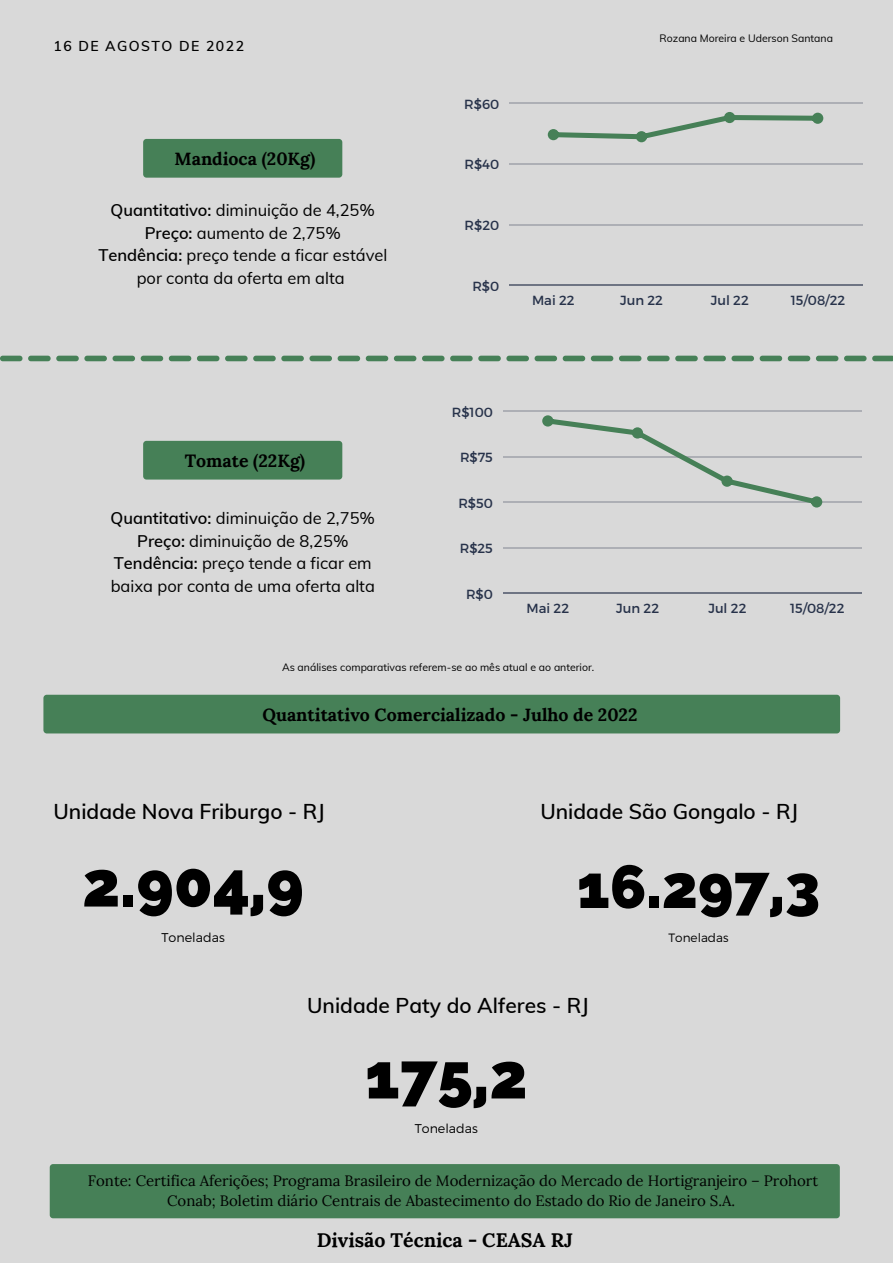
<style>
.page{position:relative;width:893px;height:1264px;background:#fff}
.page>*{position:absolute;margin:0;border:0;box-sizing:border-box;transform-origin:0 0}
.t1{font:800 63.45px "Raleway";color:#000}
.t2{font:800 60.3px "Raleway";color:#000}
.t3{font:600 21px "Muli";color:#000}
.t4{font:700 19.5px "Lora";color:#000}
.t5{font:700 17.7px "Lora";color:#000}
.t6{font:16.5px/22.5px "Muli";color:#000;text-align:center}
.t7{font:15px/20.2px "Lora";color:#000;text-align:center}
.t8{font:600 13.95px "Muli";letter-spacing:.105em;color:#000}
.t9{font:13.2px "Montserrat";color:#27324a}
.t10{font:300 12.75px "Montserrat";color:#000}
.t11{font:300 12px "Montserrat";color:#000}
.t12{font:10.5px "Muli";color:#000}
.s1{font-weight:600}
</style>
<div class="page">
<div style="left:0;top:0;width:892px;height:1262px;background:#d9d9d9"></div>
<div style="left:43px;top:694px;width:797px;height:39px;background:#468057;border-radius:3px"></div>
<div style="left:50px;top:1164px;width:789px;height:54px;background:#468057;border-radius:3px"></div>
<hr style="left:509px;top:103px;width:353px;height:1px;background:#27324a">
<hr style="left:509px;top:163px;width:353px;height:1px;background:#27324a">
<hr style="left:509px;top:224px;width:353px;height:1px;background:#27324a">
<hr style="left:509px;top:285px;width:353px;height:1px;background:#27324a">
<svg style="left:547px;top:112px;width:276px;height:30px"></svg>
<div style="left:143px;top:139px;width:199px;height:39px;background:#468057;border-radius:3px"></div>
<hr style="left:503px;top:410px;width:358px;height:1px;background:#27324a">
<hr style="left:503px;top:456px;width:358px;height:1px;background:#27324a">
<hr style="left:503px;top:501px;width:358px;height:1px;background:#27324a">
<hr style="left:503px;top:547px;width:358px;height:1px;background:#27324a">
<hr style="left:503px;top:592px;width:358px;height:2px;background:#27324a">
<svg style="left:542px;top:415px;width:280px;height:92px"></svg>
<svg style="left:0;top:355px;width:892px;height:6px"></svg>
<div style="left:143px;top:441px;width:199px;height:38px;background:#468057;border-radius:3px"></div>
<p class="t8" style="left:53px;top:37px;width:192px">16 DE AGOSTO DE 2022</p>
<p class="t5" style="left:174px;top:147px;width:142px">Mandioca (20Kg)</p>
<p class="t6" style="left:98px;top:199px;width:290px"><span class="s1">Quantitativo:</span> diminuição de 4,25%<br><span class="s1">Preço:</span> aumento de 2,75%<br><span class="s1">Tendência:</span> preço tende a ficar estável por conta da oferta em alta</p>
<p class="t5" style="left:185px;top:449px;width:122px">Tomate (22Kg)</p>
<p class="t6" style="left:111px;top:507px;width:266px"><span class="s1">Quantitativo:</span> diminuição de 2,75%<br><span class="s1">Preço:</span> diminuição de 8,25%<br><span class="s1">Tendência:</span> preço tende a ficar em baixa por conta de uma oferta alta</p>
<p class="t9" style="left:464px;top:95px;width:37px">R$60</p>
<p class="t9" style="left:464px;top:156px;width:36px">R$40</p>
<p class="t9" style="left:464px;top:217px;width:36px">R$20</p>
<p class="t9" style="left:472px;top:277px;width:28px">R$0</p>
<p class="t12" style="left:659px;top:32px;width:175px">Rozana Moreira e Uderson Santana</p>
<p class="t9" style="left:532px;top:292px;width:44px">Mai 22</p>
<p class="t9" style="left:620px;top:292px;width:44px">Jun 22</p>
<p class="t9" style="left:710px;top:292px;width:40px">Jul 22</p>
<p class="t9" style="left:790px;top:292px;width:56px">15/08/22</p>
<p class="t9" style="left:452px;top:403px;width:43px">R$100</p>
<p class="t9" style="left:460px;top:449px;width:34px">R$75</p>
<p class="t9" style="left:458px;top:494px;width:36px">R$50</p>
<p class="t9" style="left:460px;top:540px;width:35px">R$25</p>
<p class="t9" style="left:466px;top:585px;width:28px">R$0</p>
<p class="t9" style="left:526px;top:599px;width:44px">Mai 22</p>
<p class="t9" style="left:616px;top:599px;width:44px">Jun 22</p>
<p class="t9" style="left:708px;top:599px;width:40px">Jul 22</p>
<p class="t9" style="left:790px;top:599px;width:56px">15/08/22</p>
<p class="t12" style="left:282px;top:660px;width:314px">As análises comparativas referem-se ao mês atual e ao anterior.</p>
<p class="t5" style="left:262px;top:703px;width:376px">Quantitativo Comercializado - Julho de 2022</p>
<p class="t3" style="left:53px;top:797px;width:273px">Unidade Nova Friburgo - RJ</p>
<h1 class="t1" style="left:82px;top:846px;width:223px">2.904,9</h1>
<p class="t10" style="left:161px;top:928px;width:65px">Toneladas</p>
<p class="t3" style="left:540px;top:797px;width:259px">Unidade São Gongalo - RJ</p>
<h2 class="t2" style="left:577px;top:851px;width:245px">16.297,3</h2>
<p class="t11" style="left:668px;top:929px;width:61px">Toneladas</p>
<p class="t3" style="left:307px;top:991px;width:283px">Unidade Paty do Alferes - RJ</p>
<h1 class="t1" style="left:365px;top:1038px;width:164px">175,2</h1>
<p class="t10" style="left:414px;top:1120px;width:65px">Toneladas</p>
<p class="t7" style="left:88px;top:1170px;width:731px">Fonte: Certifica Aferições; Programa Brasileiro de Modernização do Mercado de Hortigranjeiro – Prohort<br>Conab; Boletim diário Centrais de Abastecimento do Estado do Rio de Janeiro S.A.</p>
<p class="t4" style="left:317px;top:1227px;width:257px">Divisão Técnica - CEASA RJ</p>
</div>
